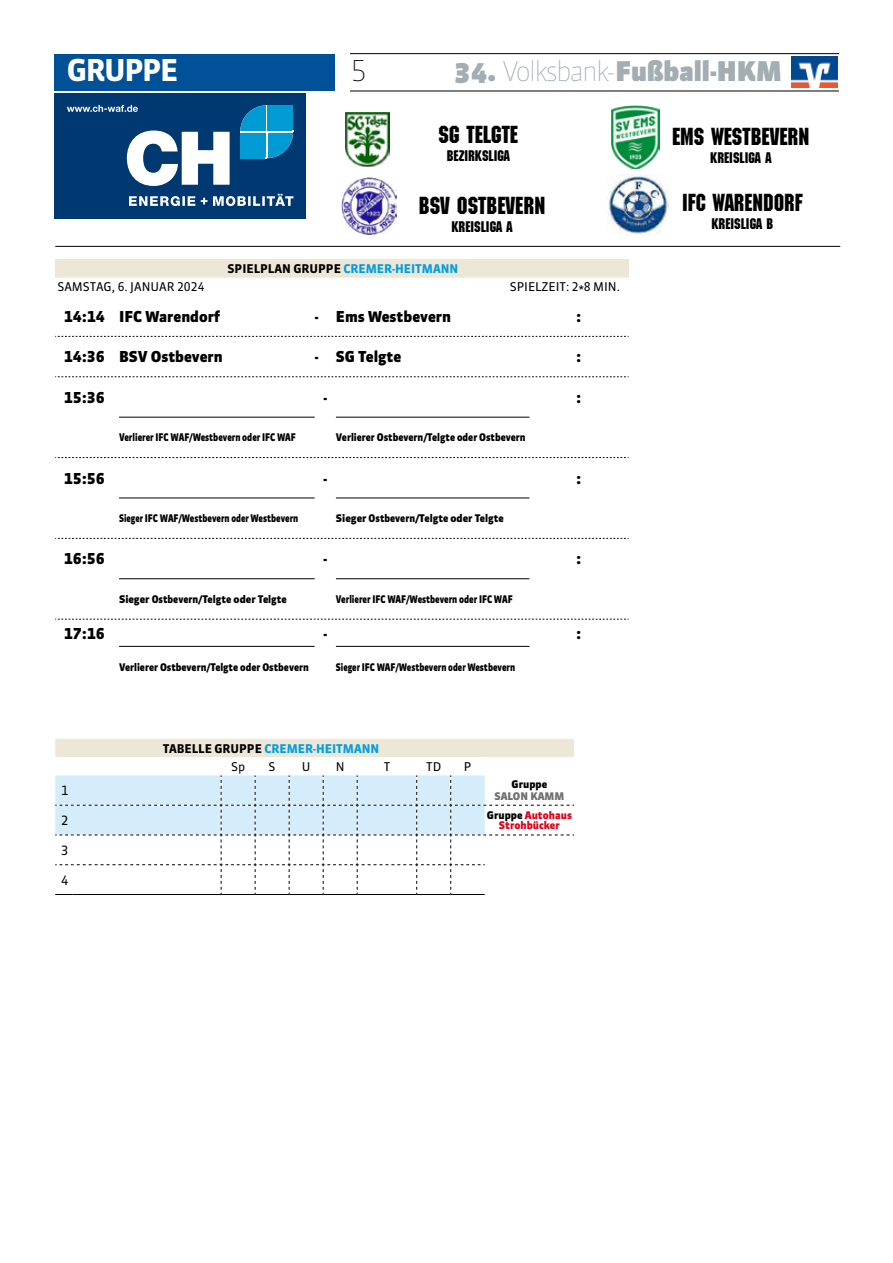
<style>
.page{position:relative;width:893px;height:1263px;background:#fff}
.page>*{position:absolute;margin:0;border:0;box-sizing:border-box;transform-origin:0 0}
.t1{font:30px "Sanuk Bold SC";letter-spacing:-.05em;color:#fff}
.t2{font:100 28.5px "Sanuk TF";color:#000}
.t3{font:900 27px "Sanuk";color:#a3adb2}
.t4{font:24px "Machine";color:#000;scale:.95 1}
.t5{font:24px "Machine";color:#000;scale:.92 1}
.t6{font:900 15px "Sanuk TF";color:#000}
.t7{font:15px "Machine";color:#000;scale:.95 1}
.t8{font:12.75px "Sanuk TF";color:#000}
.t9{font:12px "Sanuk TF";color:#000}
.t10{font:700 12px "Sanuk TF";color:#000}
.t11{font:700 12px/18.3px "Sanuk TF";color:#009ee0}
.t12{font:900 10.5px "Sanuk TF";color:#000;scale:.92 1}
.t13{font:900 10.5px "Sanuk TF";color:#000;scale:.79 1}
.t14{font:900 10.5px "Sanuk TF";color:#000;scale:.82 1}
.t15{font:900 10.5px "Sanuk TF";color:#000}
.t16{font:900 10.5px/10.5px "Sanuk TF";color:#e2001a;text-align:center}
.t17{font:900 10.5px "Sanuk TF";color:#707172}
.s1{font-weight:100}
.s2{color:#009ee0}
.s3{color:#000}
.s4{font-weight:400;color:#000}
</style>
<div class="page">
<hr style="left:55px;top:246px;width:785px;height:1px;background:#000">
<div style="left:55px;top:259px;width:573px;height:19px;background:#ece7d7"></div>
<hr style="left:119px;top:417px;width:196px;height:1px;background:#000">
<hr style="left:336px;top:417px;width:193px;height:1px;background:#000">
<hr style="left:119px;top:498px;width:196px;height:1px;background:#000">
<hr style="left:336px;top:498px;width:193px;height:1px;background:#000">
<hr style="left:119px;top:578px;width:196px;height:1px;background:#000">
<hr style="left:336px;top:578px;width:193px;height:1px;background:#000">
<hr style="left:119px;top:646px;width:196px;height:1px;background:#000">
<hr style="left:336px;top:646px;width:193px;height:1px;background:#000">
<svg style="left:55px;top:336px;width:574px;height:1px"></svg>
<svg style="left:55px;top:376px;width:574px;height:1px"></svg>
<svg style="left:55px;top:457px;width:574px;height:1px"></svg>
<svg style="left:55px;top:538px;width:574px;height:1px"></svg>
<svg style="left:55px;top:619px;width:574px;height:1px"></svg>
<svg style="left:55px;top:739px;width:519px;height:156px"></svg>
<hr style="left:72px;top:894px;width:149px;height:1px;background:#000">
<hr style="left:221px;top:894px;width:34px;height:1px;background:#000">
<hr style="left:255px;top:894px;width:34px;height:1px;background:#000">
<hr style="left:289px;top:894px;width:34px;height:1px;background:#000">
<hr style="left:323px;top:894px;width:34px;height:1px;background:#000">
<hr style="left:357px;top:894px;width:60px;height:1px;background:#000">
<hr style="left:417px;top:894px;width:34px;height:1px;background:#000">
<hr style="left:451px;top:894px;width:34px;height:1px;background:#000">
<img style="left:345px;top:113px;width:44px;height:53px">
<img style="left:341px;top:178px;width:56px;height:56px">
<hr style="left:350px;top:53px;width:489px;height:1px;background:#000">
<hr style="left:350px;top:91px;width:489px;height:1px;background:#000">
<div style="left:54px;top:54px;width:280px;height:36px;background:#005198"></div>
<svg style="left:791px;top:87px;width:47px;height:1px"></svg>
<img style="left:791px;top:56px;width:47px;height:31px">
<div style="left:54px;top:93px;width:252px;height:125px;background:#003871"></div>
<svg style="left:67px;top:105px;width:71px;height:7px"></svg>
<svg style="left:201px;top:194px;width:92px;height:12px"></svg>
<svg style="left:129px;top:196px;width:66px;height:10px"></svg>
<svg style="left:127px;top:130px;width:103px;height:56px"></svg>
<div style="left:240px;top:105px;width:53px;height:53px;background:#fff;border-radius:50%"></div>
<svg style="left:240px;top:105px;width:26px;height:26px"></svg>
<svg style="left:268px;top:133px;width:25px;height:25px"></svg>
<div style="left:240px;top:133px;width:26px;height:25px;background:#009bd4"></div>
<div style="left:268px;top:105px;width:25px;height:26px;background:#009bd4"></div>
<img style="left:608px;top:174px;width:60px;height:61px">
<img style="left:611px;top:106px;width:48px;height:62px">
<h1 class="t1" style="left:67px;top:53px;width:113px">GRUPPE</h1>
<h2 class="t2" style="left:351px;top:54px;width:17px">5</h2>
<h3 class="t3" style="left:454px;top:55px;width:329px">34. <span class="s1">Volksbank-</span>Fußball-HKM</h3>
<h3 class="t4" style="left:439px;top:121px;width:85px">SG TELGTE</h3>
<p class="t7" style="left:447px;top:147px;width:68px">BEZIRKSLIGA</p>
<h3 class="t4" style="left:419px;top:191px;width:135px">BSV OSTBEVERN</h3>
<p class="t7" style="left:451px;top:218px;width:66px">KREISLIGA A</p>
<p class="t10" style="left:228px;top:262px;width:232px">SPIELPLAN GRUPPE <span class="s2">CREMER-HEITMANN</span></p>
<p class="t9" style="left:57px;top:280px;width:149px">SAMSTAG, 6. JANUAR 2024</p>
<p class="t9" style="left:510px;top:280px;width:112px">SPIELZEIT: 2*8 MIN.</p>
<p class="t6" style="left:64px;top:307px;width:158px">14:14 IFC Warendorf</p>
<p class="t6" style="left:315px;top:307px;width:138px">- Ems Westbevern</p>
<p class="t6" style="left:577px;top:307px;width:6px">:</p>
<p class="t6" style="left:64px;top:348px;width:161px">14:36 BSV Ostbevern</p>
<p class="t6" style="left:315px;top:348px;width:88px">- SG Telgte</p>
<p class="t6" style="left:577px;top:348px;width:6px">:</p>
<p class="t6" style="left:64px;top:388px;width:43px">15:36</p>
<p class="t6" style="left:323px;top:388px;width:5px">-</p>
<p class="t6" style="left:577px;top:388px;width:6px">:</p>
<p class="t14" style="left:119px;top:431px;width:217px">Verlierer IFC WAF/Westbevern oder IFC WAF</p>
<p class="t12" style="left:336px;top:431px;width:208px">Verlierer Ostbevern/Telgte oder Ostbevern</p>
<p class="t6" style="left:64px;top:469px;width:43px">15:56</p>
<p class="t6" style="left:323px;top:469px;width:5px">-</p>
<p class="t6" style="left:577px;top:469px;width:6px">:</p>
<p class="t13" style="left:119px;top:512px;width:228px">Sieger IFC WAF/Westbevern oder Westbevern</p>
<p class="t15" style="left:336px;top:512px;width:169px">Sieger Ostbevern/Telgte oder Telgte</p>
<p class="t6" style="left:64px;top:550px;width:43px">16:56</p>
<p class="t6" style="left:323px;top:550px;width:5px">-</p>
<p class="t6" style="left:577px;top:550px;width:6px">:</p>
<p class="t15" style="left:119px;top:593px;width:169px">Sieger Ostbevern/Telgte oder Telgte</p>
<p class="t14" style="left:336px;top:593px;width:217px">Verlierer IFC WAF/Westbevern oder IFC WAF</p>
<p class="t6" style="left:64px;top:624px;width:43px">17:16</p>
<p class="t6" style="left:323px;top:624px;width:5px">-</p>
<p class="t6" style="left:577px;top:624px;width:6px">:</p>
<p class="t12" style="left:119px;top:661px;width:208px">Verlierer Ostbevern/Telgte oder Ostbevern</p>
<p class="t13" style="left:336px;top:661px;width:228px">Sieger IFC WAF/Westbevern oder Westbevern</p>
<p class="t8" style="left:61px;top:783px;width:9px">1</p>
<p class="t11" style="left:231px;top:739px;width:150px;text-indent:-68px"><span class="s3">TABELLE GRUPPE</span> CREMER-HEITMANN<br><span class="s4">Sp</span></p>
<p class="t9" style="left:269px;top:759px;width:8px">S</p>
<p class="t9" style="left:302px;top:759px;width:10px">U</p>
<p class="t9" style="left:336px;top:759px;width:10px">N</p>
<p class="t9" style="left:384px;top:759px;width:8px">T</p>
<p class="t9" style="left:426px;top:759px;width:17px">TD</p>
<p class="t9" style="left:464px;top:759px;width:9px">P</p>
<p class="t15" style="left:512px;top:778px;width:37px">Gruppe</p>
<p class="t17" style="left:494px;top:790px;width:71px">SALON KAMM</p>
<p class="t8" style="left:61px;top:813px;width:9px">2</p>
<p class="t16" style="left:487px;top:810px;width:86px"><span class="s3">Gruppe</span> Autohaus<br>Strohbücker</p>
<p class="t8" style="left:61px;top:842px;width:9px">3</p>
<p class="t8" style="left:61px;top:872px;width:9px">4</p>
<h3 class="t4" style="left:672px;top:122px;width:146px">EMS WESTBEVERN</h3>
<p class="t7" style="left:710px;top:149px;width:66px">KREISLIGA A</p>
<h3 class="t5" style="left:682px;top:189px;width:133px">IFC WARENDORF</h3>
<p class="t7" style="left:711px;top:215px;width:67px">KREISLIGA B</p>
</div>
